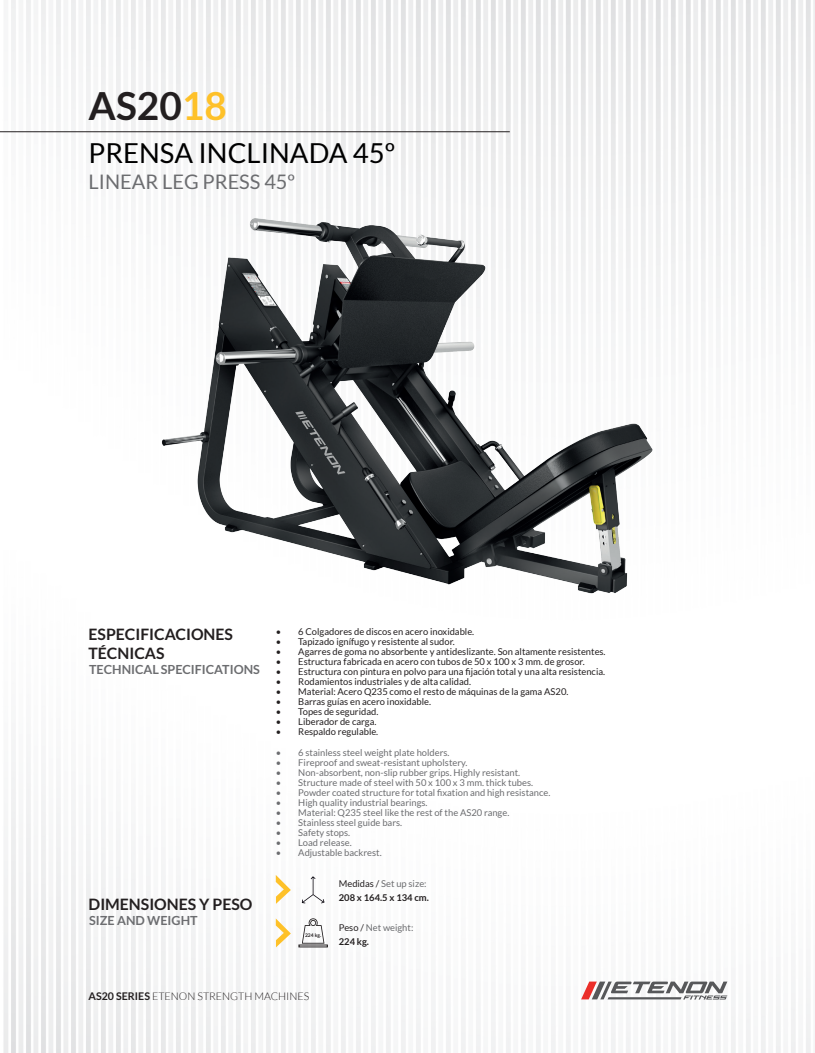
<style>
.page{position:relative;width:815px;height:1053px;background:#fff}
.page>*{position:absolute;margin:0;border:0;box-sizing:border-box;transform-origin:0 0}
.t1{font:700 38.75px "Lato";color:#231f20}
.t2{font:27.5px "Lato";color:#000}
.t3{font:20px "Lato";color:#6c6d70}
.t4{font:700 15.75px/18.9px "Lato";color:#231f20}
.t5{font:700 12.5px "Lato";color:#6c6d70}
.t6{font:300 10.62px "Lato";color:#231f20}
.t7{font:9.38px "Lato";color:#231f20}
.t8{font:9.38px/13.8px "Lato";color:#6c6d70}
.t9{font:700 9.38px/13.8px "Lato";color:#231f20}
.t10{font:700 5px "Lato";color:#231f20}
.s1{color:#fec129}
.s2{font-weight:400}
.s3{font-weight:400;color:#6c6d70}
.s4{color:#231f20}
.s5{font-weight:700;color:#231f20}
.s6{font-weight:700}
</style>
<div class="page">
<img style="left:4px;top:0;width:811px;height:1052px">
<img style="left:153px;top:158px;width:509px;height:451px">
<hr style="left:0;top:131px;width:510px;height:1px;background:#231f20">
<svg style="left:276px;top:874px;width:15px;height:29px"></svg>
<svg style="left:276px;top:918px;width:15px;height:29px"></svg>
<svg style="left:302px;top:876px;width:22px;height:27px"></svg>
<svg style="left:302px;top:917px;width:22px;height:26px"></svg>
<svg style="left:581px;top:981px;width:146px;height:18px"></svg>
<h1 class="t1" style="left:89px;top:83px;width:140px">AS20<span class="s1">18</span></h1>
<h2 class="t2" style="left:89px;top:138px;width:308px">PRENSA INCLINADA 45º</h2>
<h3 class="t3" style="left:89px;top:171px;width:208px">LINEAR LEG PRESS 45º</h3>
<h3 class="t4" style="left:89px;top:624px;width:146px">ESPECIFICACIONES<br>TÉCNICAS</h3>
<h3 class="t5" style="left:89px;top:662px;width:172px">TECHNICAL SPECIFICATIONS</h3>
<h3 class="t4" style="left:89px;top:894px;width:165px">DIMENSIONES Y PESO</h3>
<h3 class="t5" style="left:89px;top:913px;width:110px">SIZE AND WEIGHT</h3>
<p class="t7" style="left:276px;top:626px;width:200px">• 6 Colgadores de discos en acero inoxidable.</p>
<p class="t7" style="left:276px;top:636px;width:181px">• Tapizado ignífugo y resistente al sudor.</p>
<p class="t7" style="left:276px;top:646px;width:331px">• Agarres de goma no absorbente y antideslizante. Son altamente resistentes.</p>
<p class="t7" style="left:276px;top:656px;width:310px">• Estructura fabricada en acero con tubos de 50 x 100 x 3 mm. de grosor.</p>
<p class="t7" style="left:276px;top:666px;width:331px">• Estructura con pintura en polvo para una fijación total y una alta resistencia.</p>
<p class="t7" style="left:276px;top:676px;width:197px">• Rodamientos industriales y de alta calidad.</p>
<p class="t7" style="left:276px;top:686px;width:294px">• Material: Acero Q235 como el resto de máquinas de la gama AS20.</p>
<p class="t7" style="left:276px;top:696px;width:157px">• Barras guías en acero inoxidable.</p>
<p class="t7" style="left:276px;top:706px;width:104px">• Topes de seguridad.</p>
<p class="t7" style="left:276px;top:716px;width:102px">• Liberador de carga.</p>
<p class="t7" style="left:276px;top:726px;width:104px">• Respaldo regulable.</p>
<p class="t8" style="left:276px;top:745px;width:175px">• 6 stainless steel weight plate holders.</p>
<p class="t8" style="left:276px;top:755px;width:193px">• Fireproof and sweat-resistant upholstery.</p>
<p class="t8" style="left:276px;top:765px;width:246px">• Non-absorbent, non-slip rubber grips. Highly resistant.</p>
<p class="t8" style="left:276px;top:775px;width:259px">• Structure made of steel with 50 x 100 x 3 mm. thick tubes.</p>
<p class="t8" style="left:276px;top:785px;width:276px">• Powder coated structure for total fixation and high resistance.</p>
<p class="t8" style="left:276px;top:795px;width:153px">• High quality industrial bearings.</p>
<p class="t8" style="left:276px;top:805px;width:235px">• Material: Q235 steel like the rest of the AS20 range.</p>
<p class="t8" style="left:276px;top:815px;width:128px">• Stainless steel guide bars.</p>
<p class="t8" style="left:276px;top:825px;width:76px">• Safety stops.</p>
<p class="t8" style="left:276px;top:835px;width:77px">• Load release.</p>
<p class="t8" style="left:276px;top:845px;width:107px">• Adjustable backrest.</p>
<p class="t10" style="left:305px;top:932px;width:18px">224 kg.</p>
<p class="t9" style="left:339px;top:876px;width:92px"><span class="s2">Medidas /</span> <span class="s3">Set up size:<br></span>208 x 164.5 x 134 cm.</p>
<p class="t8" style="left:339px;top:920px;width:76px"><span class="s4">Peso /</span> Net weight:<br><span class="s5">224 kg.</span></p>
<p class="t6" style="left:89px;top:989px;width:222px"><span class="s6">AS20 SERIES</span> ETENON STRENGTH MACHINES</p>
</div>
